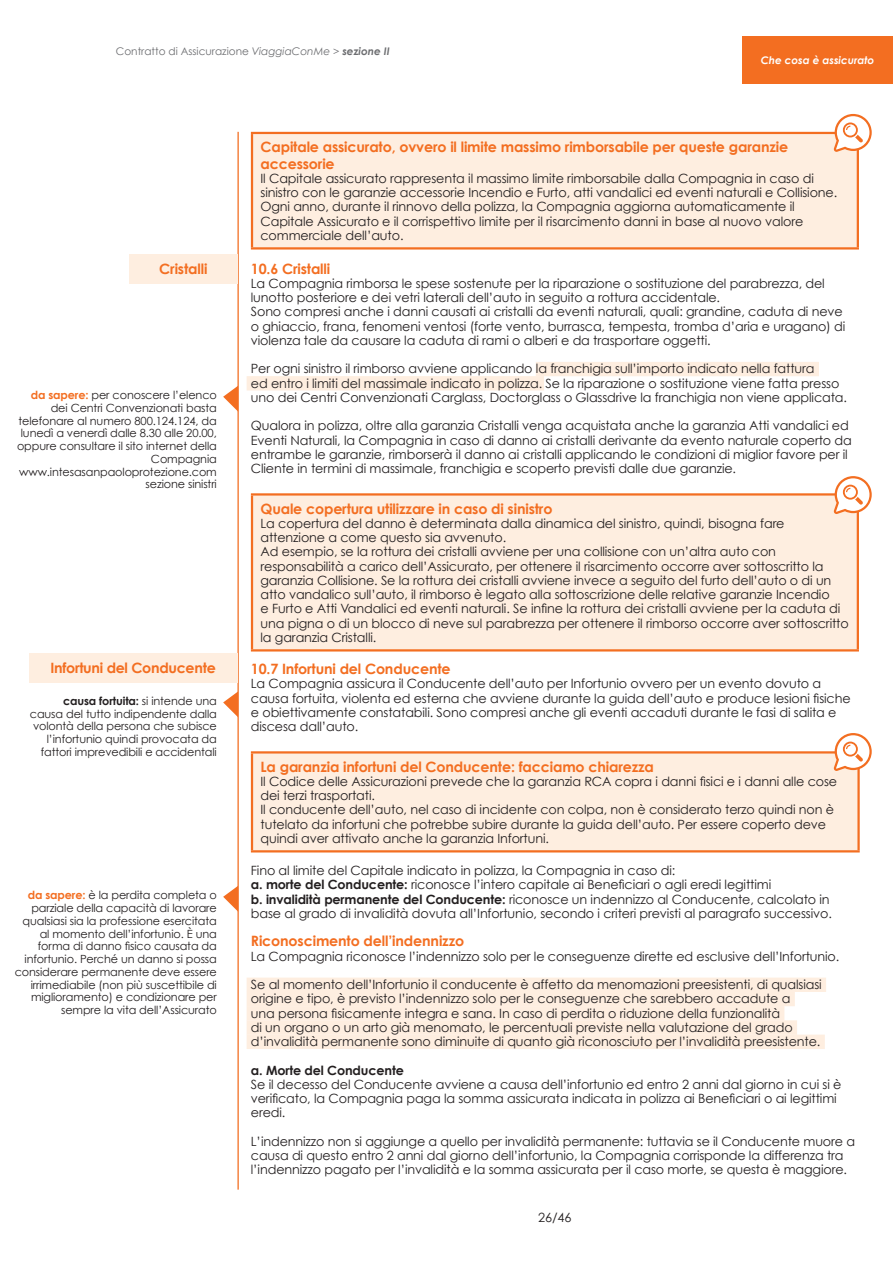
<style>
.page{position:relative;width:893px;height:1263px;background:#fff}
.page>*{position:absolute;margin:0;border:0;box-sizing:border-box;transform-origin:0 0}
.t1{font:700 14.25px/16.5px "Century Gothic";letter-spacing:-.01em;color:#f36e21}
.t2{font:12.75px/14.2px "Century Gothic";letter-spacing:-.01em;color:#231f20}
.t3{font:700 12.75px "Century Gothic";letter-spacing:-.01em;color:#231f20}
.t4{font:11.25px/12.8px "Century Gothic";letter-spacing:-.01em;color:#231f20;text-align:right}
.t5{font:10.5px "Century Gothic";color:#6c6d70}
.t6{font:italic 700 10.5px "Century Gothic";color:#fff}
.s1{font-style:italic}
.s2{font-weight:700;font-style:italic}
.s3{font-weight:700;color:#f36e21}
.s4{font-weight:700}
</style>
<div class="page">
<hr style="left:237px;top:132px;width:2px;height:1057px;background:#f36e21">
<div style="left:742px;top:36px;width:151px;height:48px;background:#f36e21"></div>
<div style="left:536px;top:362px;width:283px;height:14px;background:#feeee0"></div>
<div style="left:247px;top:376px;width:297px;height:14px;background:#feeee0"></div>
<div style="left:247px;top:977px;width:579px;height:15px;background:#feeee0"></div>
<div style="left:247px;top:992px;width:548px;height:14px;background:#feeee0"></div>
<div style="left:247px;top:1006px;width:537px;height:14px;background:#feeee0"></div>
<div style="left:247px;top:1020px;width:550px;height:15px;background:#feeee0"></div>
<div style="left:247px;top:1034px;width:578px;height:15px;background:#feeee0"></div>
<div style="left:252px;top:133px;width:606px;height:115px;background:#feeee0"></div>
<hr style="left:251px;top:132px;width:608px;height:2px;background:#f36e21">
<hr style="left:251px;top:134px;width:2px;height:113px;background:#f36e21">
<hr style="left:857px;top:134px;width:2px;height:113px;background:#f36e21">
<hr style="left:251px;top:247px;width:608px;height:3px;background:#f36e21">
<div style="left:252px;top:494px;width:606px;height:156px;background:#feeee0"></div>
<hr style="left:251px;top:493px;width:608px;height:3px;background:#f36e21">
<hr style="left:251px;top:496px;width:2px;height:153px;background:#f36e21">
<hr style="left:857px;top:496px;width:2px;height:153px;background:#f36e21">
<hr style="left:251px;top:649px;width:608px;height:2px;background:#f36e21">
<div style="left:252px;top:752px;width:607px;height:99px;background:#feeee0"></div>
<hr style="left:251px;top:751px;width:609px;height:2px;background:#f36e21">
<hr style="left:251px;top:753px;width:2px;height:97px;background:#f36e21">
<hr style="left:857px;top:753px;width:3px;height:97px;background:#f36e21">
<hr style="left:251px;top:850px;width:609px;height:2px;background:#f36e21">
<svg style="left:834px;top:114px;width:38px;height:38px"></svg>
<svg style="left:834px;top:476px;width:38px;height:38px"></svg>
<svg style="left:834px;top:733px;width:38px;height:38px"></svg>
<svg style="left:223px;top:386px;width:15px;height:26px"></svg>
<div style="left:129px;top:254px;width:108px;height:29px;background:#feeee0"></div>
<svg style="left:223px;top:691px;width:15px;height:26px"></svg>
<div style="left:29px;top:653px;width:208px;height:30px;background:#feeee0"></div>
<svg style="left:223px;top:886px;width:15px;height:26px"></svg>
<p class="t5" style="left:116px;top:44px;width:275px">Contratto di Assicurazione <span class="s1">ViaggiaConMe &gt;</span> <span class="s2">sezione II</span></p>
<p class="t6" style="left:761px;top:53px;width:115px">Che cosa è assicurato</p>
<p class="t1" style="left:159px;top:260px;width:50px">Cristalli</p>
<p class="t4" style="left:17px;top:389px;width:201px"><span class="s3">da sapere:</span> per conoscere l’elenco dei Centri Convenzionati basta telefonare al numero 800.124.124, da lunedì a venerdì dalle 8.30 alle 20.00, oppure consultare il sito internet della<br>Compagnia www.intesasanpaoloprotezione.com sezione sinistri</p>
<p class="t1" style="left:51px;top:660px;width:167px">Infortuni del Conducente</p>
<p class="t4" style="left:30px;top:694px;width:189px"><span class="s4">causa fortuita:</span> si intende una causa del tutto indipendente dalla volontà della persona che subisce l’infortunio quindi provocata da fattori imprevedibili e accidentali</p>
<p class="t4" style="left:15px;top:889px;width:204px"><span class="s3">da sapere:</span> è la perdita completa o parziale della capacità di lavorare qualsiasi sia la professione esercitata al momento dell’infortunio. È una forma di danno fisico causata da infortunio. Perché un danno si possa considerare permanente deve essere irrimediabile (non più suscettibile di miglioramento) e condizionare per sempre la vita dell’Assicurato</p>
<p class="t1" style="left:260px;top:138px;width:529px">Capitale assicurato, ovvero il limite massimo rimborsabile per queste garanzie accessorie</p>
<p class="t2" style="left:260px;top:171px;width:578px">Il Capitale assicurato rappresenta il massimo limite rimborsabile dalla Compagnia in caso di sinistro con le garanzie accessorie Incendio e Furto, atti vandalici ed eventi naturali e Collisione.<br>Ogni anno, durante il rinnovo della polizza, la Compagnia aggiorna automaticamente il Capitale Assicurato e il corrispettivo limite per il risarcimento danni in base al nuovo valore commerciale dell’auto.</p>
<p class="t1" style="left:251px;top:260px;width:81px">10.6 Cristalli</p>
<p class="t2" style="left:251px;top:276px;width:596px">La Compagnia rimborsa le spese sostenute per la riparazione o sostituzione del parabrezza, del lunotto posteriore e dei vetri laterali dell’auto in seguito a rottura accidentale.<br>Sono compresi anche i danni causati ai cristalli da eventi naturali, quali: grandine, caduta di neve o ghiaccio, frana, fenomeni ventosi (forte vento, burrasca, tempesta, tromba d’aria e uragano) di violenza tale da causare la caduta di rami o alberi e da trasportare oggetti.</p>
<p class="t2" style="left:251px;top:361px;width:598px">Per ogni sinistro il rimborso avviene applicando la franchigia sull’importo indicato nella fattura<br>ed entro i limiti del massimale indicato in polizza. Se la riparazione o sostituzione viene fatta presso uno dei Centri Convenzionati Carglass, Doctorglass o Glassdrive la franchigia non viene applicata.</p>
<p class="t2" style="left:251px;top:418px;width:602px">Qualora in polizza, oltre alla garanzia Cristalli venga acquistata anche la garanzia Atti vandalici ed Eventi Naturali, la Compagnia in caso di danno ai cristalli derivante da evento naturale coperto da entrambe le garanzie, rimborserà il danno ai cristalli applicando le condizioni di miglior favore per il Cliente in termini di massimale, franchigia e scoperto previsti dalle due garanzie.</p>
<p class="t1" style="left:260px;top:500px;width:293px">Quale copertura utilizzare in caso di sinistro</p>
<p class="t2" style="left:260px;top:516px;width:590px">La copertura del danno è determinata dalla dinamica del sinistro, quindi, bisogna fare attenzione a come questo sia avvenuto.<br>Ad esempio, se la rottura dei cristalli avviene per una collisione con un’altra auto con responsabilità a carico dell’Assicurato, per ottenere il risarcimento occorre aver sottoscritto la garanzia Collisione. Se la rottura dei cristalli avviene invece a seguito del furto dell’auto o di un atto vandalico sull’auto, il rimborso è legato alla sottoscrizione delle relative garanzie Incendio<br>e Furto e Atti Vandalici ed eventi naturali. Se infine la rottura dei cristalli avviene per la caduta di una pigna o di un blocco di neve sul parabrezza per ottenere il rimborso occorre aver sottoscritto la garanzia Cristalli.</p>
<p class="t1" style="left:251px;top:660px;width:201px">10.7 Infortuni del Conducente</p>
<p class="t2" style="left:251px;top:676px;width:601px">La Compagnia assicura il Conducente dell’auto per Infortunio ovvero per un evento dovuto a causa fortuita, violenta ed esterna che avviene durante la guida dell’auto e produce lesioni fisiche e obiettivamente constatabili. Sono compresi anche gli eventi accaduti durante le fasi di salita e discesa dall’auto.</p>
<p class="t1" style="left:260px;top:758px;width:395px">La garanzia infortuni del Conducente: facciamo chiarezza</p>
<p class="t2" style="left:260px;top:774px;width:578px">Il Codice delle Assicurazioni prevede che la garanzia RCA copra i danni fisici e i danni alle cose dei terzi trasportati.<br>Il conducente dell’auto, nel caso di incidente con colpa, non è considerato terzo quindi non è tutelato da infortuni che potrebbe subire durante la guida dell’auto. Per essere coperto deve quindi aver attivato anche la garanzia Infortuni.</p>
<p class="t2" style="left:251px;top:863px;width:582px">Fino al limite del Capitale indicato in polizza, la Compagnia in caso di:<br><span class="s4">a. morte del Conducente:</span> riconosce l’intero capitale ai Beneficiari o agli eredi legittimi<br><span class="s4">b. invalidità permanente del Conducente:</span> riconosce un indennizzo al Conducente, calcolato in base al grado di invalidità dovuta all’Infortunio, secondo i criteri previsti al paragrafo successivo.</p>
<p class="t1" style="left:251px;top:932px;width:215px">Riconoscimento dell’indennizzo</p>
<p class="t2" style="left:251px;top:948px;width:590px">La Compagnia riconosce l’indennizzo solo per le conseguenze dirette ed esclusive dell’Infortunio.</p>
<p class="t2" style="left:251px;top:977px;width:572px">Se al momento dell’Infortunio il conducente è affetto da menomazioni preesistenti, di qualsiasi origine e tipo, è previsto l’indennizzo solo per le conseguenze che sarebbero accadute a<br>una persona fisicamente integra e sana. In caso di perdita o riduzione della funzionalità<br>di un organo o un arto già menomato, le percentuali previste nella valutazione del grado d’invalidità permanente sono diminuite di quanto già riconosciuto per l’invalidità preesistente.</p>
<p class="t3" style="left:251px;top:1062px;width:154px">a. Morte del Conducente</p>
<p class="t2" style="left:251px;top:1077px;width:592px">Se il decesso del Conducente avviene a causa dell’infortunio ed entro 2 anni dal giorno in cui si è verificato, la Compagnia paga la somma assicurata indicata in polizza ai Beneficiari o ai legittimi eredi.</p>
<p class="t2" style="left:251px;top:1134px;width:606px">L’indennizzo non si aggiunge a quello per invalidità permanente: tuttavia se il Conducente muore a causa di questo entro 2 anni dal giorno dell’infortunio, la Compagnia corrisponde la differenza tra l’indennizzo pagato per l’invalidità e la somma assicurata per il caso morte, se questa è maggiore.</p>
<p class="t2" style="left:538px;top:1209px;width:35px">26/46</p>
</div>
